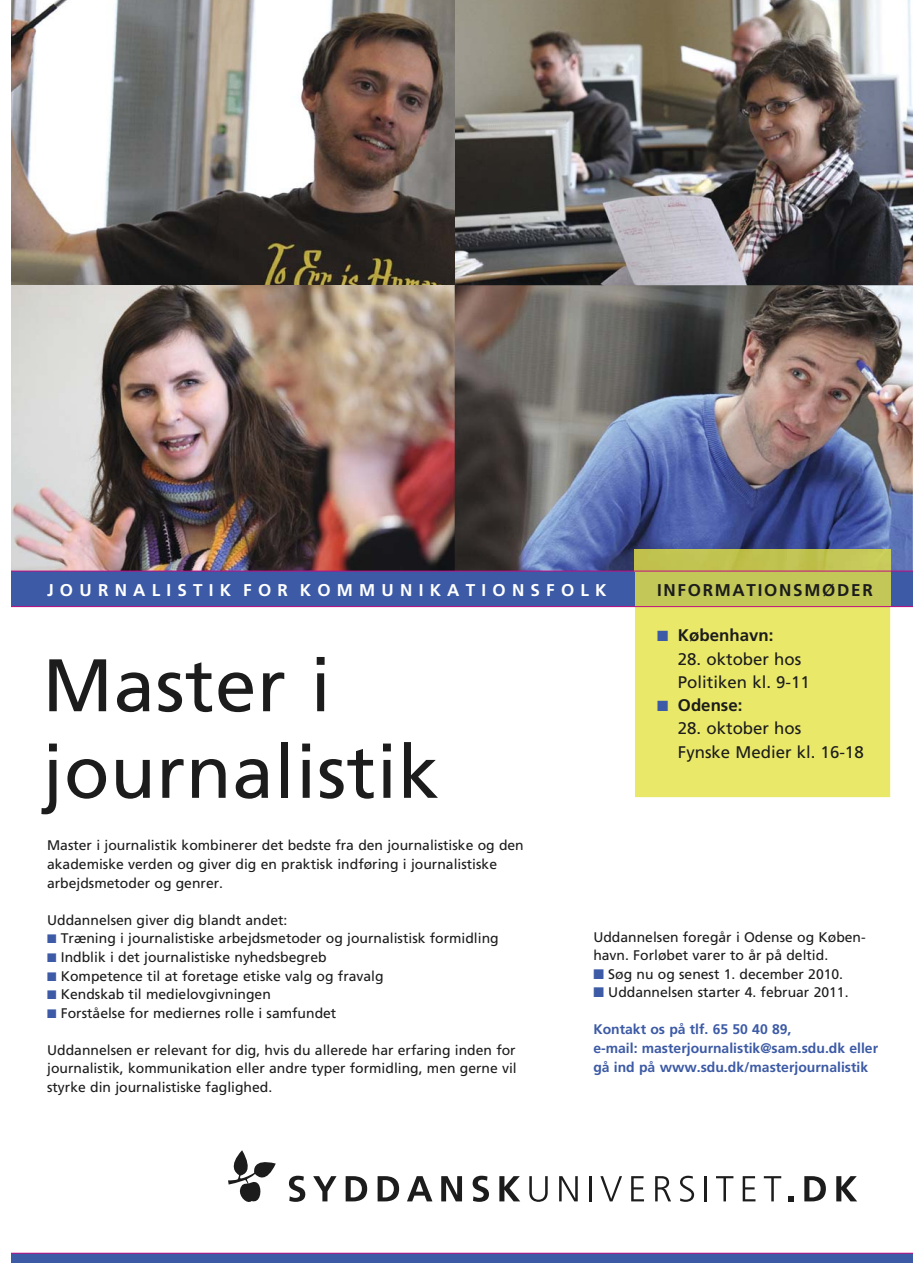
<style>
.page{position:relative;width:915px;height:1263px;background:#fff}
.page>*{position:absolute;margin:0;border:0;box-sizing:border-box;transform-origin:0 0}
.t1{font:74.25px/86.6px "Frutiger";letter-spacing:.01em;color:#1c1c1c}
.t2{font:700 17.1px "Frutiger";color:#fff}
.t3{font:700 17.1px "Frutiger";letter-spacing:.1em;color:#1c1c1c}
.t4{font:16.8px/23.2px "Frutiger";color:#1c1c1c}
.t5{font:700 16.8px "Frutiger";color:#1c1c1c}
.t6{font:13.95px/18.6px "Frutiger";color:#1c1c1c}
.t7{font:700 13.95px/18.6px "Frutiger";color:#3c5aa5}
.s1{color:#3c5aa5}
</style>
<div class="page">
<img style="left:11px;top:0;width:901px;height:571px">
<svg style="left:228px;top:1150px;width:48px;height:52px"></svg>
<svg style="left:289px;top:1176px;width:16px;height:26px"></svg>
<svg style="left:313px;top:1176px;width:23px;height:25px"></svg>
<svg style="left:345px;top:1176px;width:22px;height:25px"></svg>
<svg style="left:377px;top:1176px;width:22px;height:25px"></svg>
<svg style="left:407px;top:1176px;width:25px;height:25px"></svg>
<svg style="left:441px;top:1176px;width:21px;height:25px"></svg>
<svg style="left:472px;top:1176px;width:17px;height:26px"></svg>
<svg style="left:499px;top:1176px;width:21px;height:25px"></svg>
<svg style="left:529px;top:1176px;width:18px;height:26px"></svg>
<svg style="left:559px;top:1176px;width:18px;height:25px"></svg>
<hr style="left:589px;top:1176px;width:2px;height:25px;background:#1c1c1c">
<svg style="left:600px;top:1176px;width:22px;height:25px"></svg>
<svg style="left:631px;top:1176px;width:12px;height:25px"></svg>
<svg style="left:655px;top:1176px;width:15px;height:25px"></svg>
<svg style="left:680px;top:1176px;width:13px;height:26px"></svg>
<hr style="left:704px;top:1176px;width:2px;height:25px;background:#1c1c1c">
<svg style="left:716px;top:1176px;width:17px;height:25px"></svg>
<svg style="left:742px;top:1176px;width:13px;height:25px"></svg>
<svg style="left:763px;top:1176px;width:18px;height:25px"></svg>
<svg style="left:788px;top:1196px;width:4px;height:5px"></svg>
<svg style="left:804px;top:1176px;width:21px;height:25px"></svg>
<svg style="left:836px;top:1176px;width:20px;height:25px"></svg>
<div style="left:11px;top:571px;width:901px;height:35px;background:#3c5aa5"></div>
<div style="left:11px;top:1253px;width:901px;height:9px;background:#3c5aa5"></div>
<div style="left:634px;top:607px;width:255px;height:190px;background:#e9e869"></div>
<img style="left:634px;top:550px;width:255px;height:21px">
<div style="left:634px;top:571px;width:255px;height:35px;background:#c2c757"></div>
<hr style="left:11px;top:1253px;width:901px;height:1px;background:#c10e82">
<hr style="left:11px;top:571px;width:901px;height:1px;background:#c10e82">
<hr style="left:11px;top:606px;width:901px;height:1px;background:#c10e82">
<p class="t2" style="left:47px;top:583px;width:561px">J O U R N A L I S T I K F O R K O M M U N I K A T I O N S F O L K</p>
<p class="t3" style="left:656px;top:583px;width:217px">INFORMATIONSMØDER</p>
<p class="t5" style="left:656px;top:629px;width:118px"><span class="s1">■</span> København:</p>
<p class="t4" style="left:677px;top:648px;width:133px">28. oktober hos<br>Politiken kl. 9-11</p>
<p class="t5" style="left:656px;top:698px;width:87px"><span class="s1">■</span> Odense:</p>
<p class="t4" style="left:677px;top:718px;width:187px">28. oktober hos<br>Fynske Medier kl. 16-18</p>
<h1 class="t1" style="left:43px;top:648px;width:398px">Master i journalistik</h1>
<p class="t6" style="left:47px;top:837px;width:478px">Master i journalistik kombinerer det bedste fra den journalistiske og den akademiske verden og giver dig en praktisk indføring i journalistiske arbejdsmetoder og genrer.</p>
<p class="t6" style="left:47px;top:912px;width:242px">Uddannelsen giver dig blandt andet:</p>
<p class="t6" style="left:47px;top:930px;width:453px"><span class="s1">■</span> Træning i journalistiske arbejdsmetoder og journalistisk formidling</p>
<p class="t6" style="left:47px;top:949px;width:281px"><span class="s1">■</span> Indblik i det journalistiske nyhedsbegreb</p>
<p class="t6" style="left:47px;top:967px;width:338px"><span class="s1">■</span> Kompetence til at foretage etiske valg og fravalg</p>
<p class="t6" style="left:47px;top:986px;width:225px"><span class="s1">■</span> Kendskab til medielovgivningen</p>
<p class="t6" style="left:47px;top:1004px;width:291px"><span class="s1">■</span> Forståelse for mediernes rolle i samfundet</p>
<p class="t6" style="left:47px;top:1042px;width:471px;text-align:justify">Uddannelsen er relevant for dig, hvis du allerede har erfaring inden for journalistik, kommunikation eller andre typer formidling, men gerne vil styrke din journalistiske faglighed.</p>
<p class="t6" style="left:593px;top:928px;width:274px">Uddannelsen foregår i Odense og Køben&shy;havn. Forløbet varer to år på deltid.</p>
<p class="t6" style="left:593px;top:966px;width:251px"><span class="s1">■</span> Søg nu og senest 1. december 2010.</p>
<p class="t6" style="left:593px;top:984px;width:256px"><span class="s1">■</span> Uddannelsen starter 4. februar 2011.</p>
<p class="t7" style="left:593px;top:1021px;width:286px">Kontakt os på tlf. 65 50 40 89,<br>e-mail: masterjournalistik@sam.sdu.dk eller gå ind på www.sdu.dk/masterjournalistik</p>
</div>
